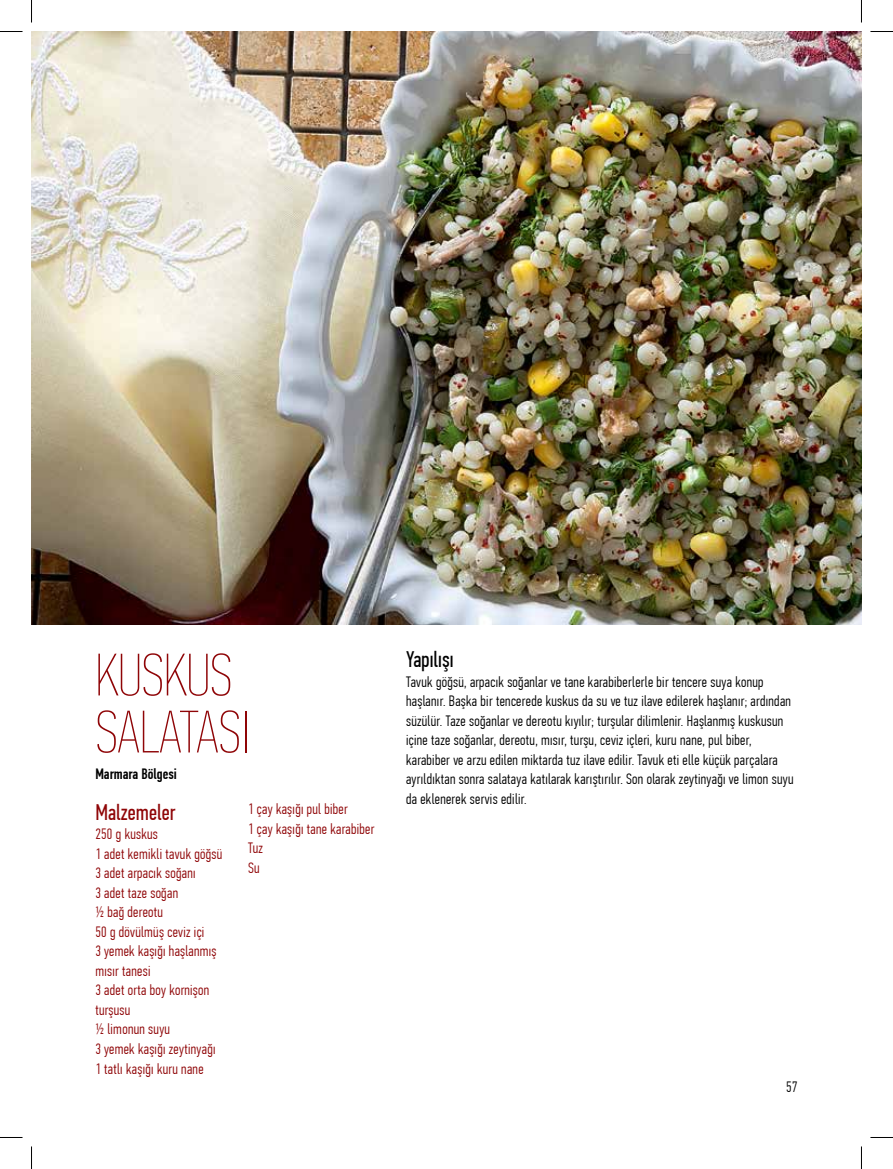
<style>
.page{position:relative;width:893px;height:1169px;background:#fff}
.page>*{position:absolute;margin:0;border:0;box-sizing:border-box;transform-origin:0 0}
.t1{font:60px/57px "PF Din Text Comp Pro X Thin";color:#8f0507}
.t2{font:22.5px "PF Din Text Comp Pro";color:#8f0507}
.t3{font:22.5px "PF Din Text Comp Pro";color:#000}
.t4{font:300 15px/19.5px "PF Din Text Comp Pro";letter-spacing:.02em;color:#000}
.t5{font:300 15px/19.5px "PF Din Text Comp Pro";letter-spacing:.02em;color:#8f0507}
.t6{font:500 15px "PF Din Text Comp Pro";color:#000}
</style>
<div class="page">
<img style="left:32px;top:31px;width:829px;height:594px">
<svg style="left:0;top:31px;width:22px;height:1px"></svg>
<svg style="left:870px;top:31px;width:22px;height:1px"></svg>
<svg style="left:0;top:1137px;width:22px;height:1px"></svg>
<svg style="left:870px;top:1137px;width:22px;height:1px"></svg>
<svg style="left:31px;top:0;width:1px;height:23px"></svg>
<svg style="left:31px;top:1146px;width:1px;height:23px"></svg>
<h1 class="t1" style="left:95px;top:646px;width:157px">KUSKUS<br>SALATASI</h1>
<p class="t6" style="left:95px;top:765px;width:83px">Marmara Bölgesi</p>
<h2 class="t2" style="left:95px;top:799px;width:82px">Malzemeler</h2>
<p class="t5" style="left:95px;top:824px;width:128px">250 g kuskus<br>1 adet kemikli tavuk göğsü<br>3 adet arpacık soğanı<br>3 adet taze soğan<br>½ bağ dereotu<br>50 g dövülmüş ceviz içi<br>3 yemek kaşığı haşlanmış mısır tanesi<br>3 adet orta boy kornişon turşusu<br>½ limonun suyu<br>3 yemek kaşığı zeytinyağı<br>1 tatlı kaşığı kuru nane</p>
<p class="t5" style="left:248px;top:799px;width:128px">1 çay kaşığı pul biber<br>1 çay kaşığı tane karabiber<br>Tuz<br>Su</p>
<h2 class="t3" style="left:406px;top:646px;width:49px">Yapılışı</h2>
<p class="t4" style="left:406px;top:672px;width:389px">Tavuk göğsü, arpacık soğanlar ve tane karabiberlerle bir tencere suya konup haşlanır. Başka bir tencerede kuskus da su ve tuz ilave edilerek haşlanır; ardından süzülür. Taze soğanlar ve dereotu kıyılır; turşular dilimlenir. Haşlanmış kuskusun içine taze soğanlar, dereotu, mısır, turşu, ceviz içleri, kuru nane, pul biber, karabiber ve arzu edilen miktarda tuz ilave edilir. Tavuk eti elle küçük parçalara ayrıldıktan sonra salataya katılarak karıştırılır. Son olarak zeytinyağı ve limon suyu da eklenerek servis edilir.</p>
<p class="t4" style="left:786px;top:1077px;width:13px">57</p>
</div>
